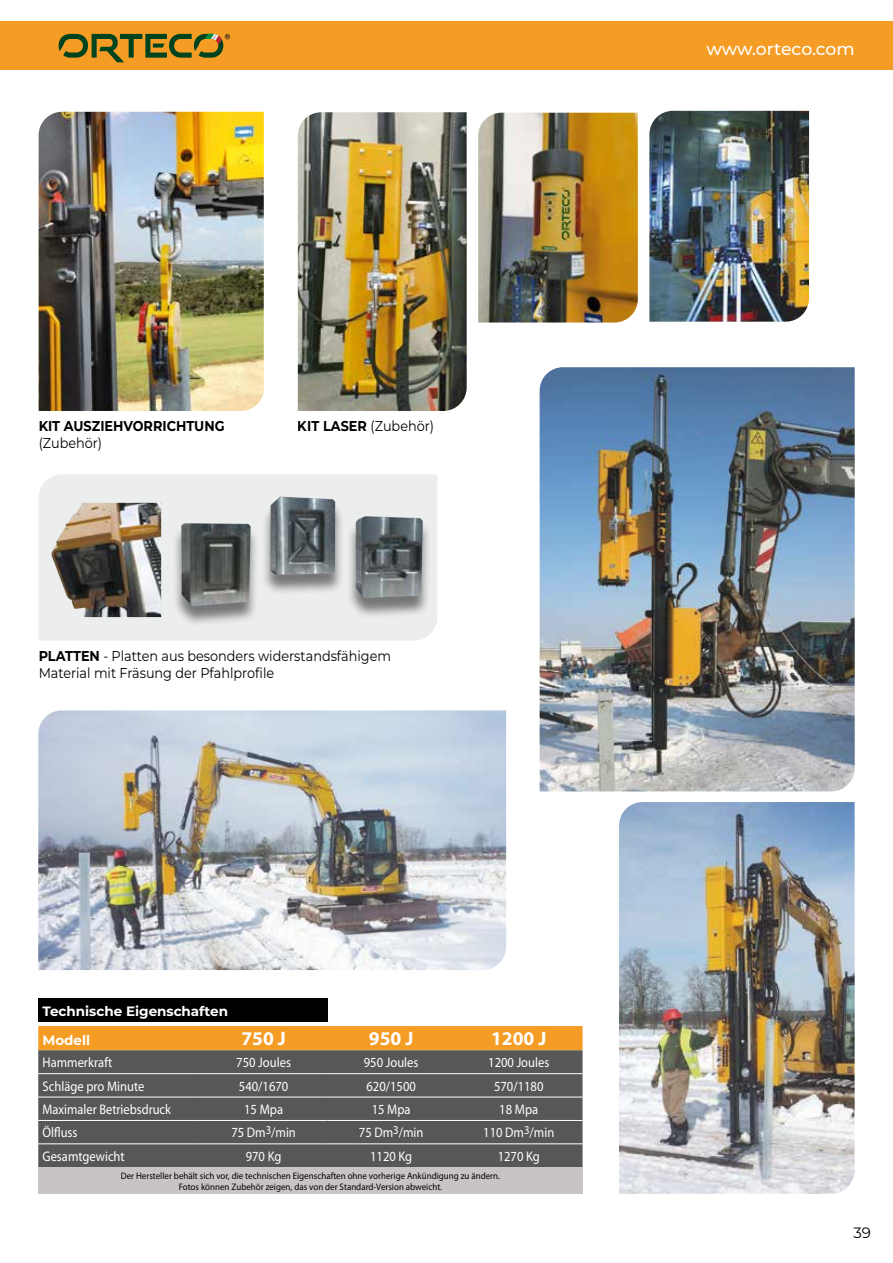
<style>
.page{position:relative;width:893px;height:1263px;background:#fff}
.page>*{position:absolute;margin:0;border:0;box-sizing:border-box;transform-origin:0 0}
.t1{font:700 19.5px "Myriad Pro";color:#fff}
.t2{font:500 17.25px "Montserrat";letter-spacing:-.01em;color:#fff}
.t3{font:15px "Montserrat";color:#000}
.t4{font:14.25px/16.5px "Montserrat";color:#000;scale:.9 1}
.t5{font:700 14.25px "Montserrat";color:#000;scale:.9 1}
.t6{font:13.95px "Myriad Pro";color:#fff;scale:.9 1}
.t7{font:13.95px "Myriad Pro";color:#fff;scale:.89 1}
.t8{font:700 13.5px/28.2px "Montserrat";color:#fff}
.t9{font:9.45px/11.2px "Myriad Pro";color:#000;text-align:center;scale:.95 1}
.s1{font-weight:700}
</style>
<div class="page">
<div style="left:39px;top:474px;width:398px;height:167px;background:#eceded"></div>
<img style="left:51px;top:503px;width:110px;height:114px">
<div style="left:172px;top:526px;width:87px;height:101px;background:#000;opacity:.5"></div>
<img style="left:181px;top:523px;width:70px;height:83px">
<div style="left:347px;top:519px;width:84px;height:100px;background:#000;opacity:.5"></div>
<img style="left:356px;top:516px;width:67px;height:82px">
<div style="left:261px;top:500px;width:83px;height:96px;background:#000;opacity:.5"></div>
<img style="left:270px;top:496px;width:65px;height:79px">
<img style="left:39px;top:112px;width:225px;height:299px">
<div style="left:38px;top:998px;width:289px;height:23px;background:#000"></div>
<div style="left:38px;top:1026px;width:545px;height:24px;background:#f49c23"></div>
<div style="left:38px;top:1050px;width:545px;height:117px;background:#575757"></div>
<div style="left:38px;top:1167px;width:545px;height:27px;background:#c8c4c3"></div>
<hr style="left:38px;top:1097px;width:162px;height:1px;background:#fff">
<hr style="left:200px;top:1097px;width:127px;height:1px;background:#fff">
<hr style="left:327px;top:1097px;width:128px;height:1px;background:#fff">
<hr style="left:455px;top:1097px;width:128px;height:1px;background:#fff">
<hr style="left:38px;top:1120px;width:162px;height:1px;background:#fff">
<hr style="left:200px;top:1120px;width:127px;height:1px;background:#fff">
<hr style="left:327px;top:1120px;width:128px;height:1px;background:#fff">
<hr style="left:455px;top:1120px;width:128px;height:1px;background:#fff">
<hr style="left:38px;top:1143px;width:162px;height:1px;background:#fff">
<hr style="left:200px;top:1143px;width:127px;height:1px;background:#fff">
<hr style="left:327px;top:1143px;width:128px;height:1px;background:#fff">
<hr style="left:455px;top:1143px;width:128px;height:1px;background:#fff">
<hr style="left:38px;top:1073px;width:162px;height:1px;background:#fff">
<hr style="left:200px;top:1073px;width:127px;height:1px;background:#fff">
<hr style="left:327px;top:1073px;width:128px;height:1px;background:#fff">
<hr style="left:455px;top:1073px;width:128px;height:1px;background:#fff">
<img style="left:540px;top:367px;width:315px;height:424px">
<img style="left:619px;top:802px;width:236px;height:392px">
<img style="left:38px;top:710px;width:468px;height:260px">
<img style="left:298px;top:112px;width:169px;height:299px">
<img style="left:478px;top:113px;width:160px;height:209px">
<img style="left:649px;top:111px;width:160px;height:211px">
<div style="left:0;top:21px;width:893px;height:49px;background:#f49c23"></div>
<svg style="left:59px;top:34px;width:171px;height:28px"></svg>
<p class="t5" style="left:39px;top:416px;width:208px">KIT AUSZIEHVORRICHTUNG</p>
<p class="t4" style="left:39px;top:434px;width:72px">(Zubehör)</p>
<p class="t4" style="left:298px;top:417px;width:153px"><span class="s1">KIT LASER</span> (Zubehör)</p>
<p class="t4" style="left:39px;top:647px;width:393px"><span class="s1">PLATTEN</span> - Platten aus besonders widerstandsfähigem<br>Material mit Fräsung der Pfahlprofile</p>
<p class="t8" style="left:43px;top:997px;width:187px">Technische Eigenschaften<br>Modell</p>
<h1 class="t1" style="left:241px;top:1026px;width:46px">750 J</h1>
<h1 class="t1" style="left:369px;top:1026px;width:46px">950 J</h1>
<h1 class="t1" style="left:491px;top:1026px;width:57px">1200 J</h1>
<p class="t6" style="left:43px;top:1054px;width:79px">Hammerkraft</p>
<p class="t6" style="left:236px;top:1054px;width:62px">750 Joules</p>
<p class="t6" style="left:364px;top:1054px;width:62px">950 Joules</p>
<p class="t6" style="left:488px;top:1054px;width:69px">1200 Joules</p>
<p class="t6" style="left:43px;top:1077px;width:115px">Schläge pro Minute</p>
<p class="t6" style="left:239px;top:1077px;width:56px">540/1670</p>
<p class="t6" style="left:367px;top:1077px;width:56px">620/1500</p>
<p class="t6" style="left:494px;top:1077px;width:56px">570/1180</p>
<p class="t7" style="left:43px;top:1101px;width:146px">Maximaler Betriebsdruck</p>
<p class="t6" style="left:244px;top:1101px;width:45px">15 Mpa</p>
<p class="t6" style="left:372px;top:1101px;width:45px">15 Mpa</p>
<p class="t6" style="left:499px;top:1101px;width:45px">18 Mpa</p>
<p class="t6" style="left:43px;top:1124px;width:40px">Ölfluss</p>
<p class="t6" style="left:231px;top:1124px;width:73px">75 Dm<sup>3</sup>/min</p>
<p class="t6" style="left:359px;top:1124px;width:73px">75 Dm<sup>3</sup>/min</p>
<p class="t6" style="left:483px;top:1124px;width:80px">110 Dm<sup>3</sup>/min</p>
<p class="t6" style="left:43px;top:1147px;width:93px">Gesamtgewicht</p>
<p class="t6" style="left:246px;top:1147px;width:41px">970 Kg</p>
<p class="t6" style="left:370px;top:1147px;width:48px">1120 Kg</p>
<p class="t6" style="left:498px;top:1147px;width:48px">1270 Kg</p>
<p class="t9" style="left:121px;top:1169px;width:401px">Der Hersteller behält sich vor, die technischen Eigenschaften ohne vorherige Ankündigung zu ändern.<br>Fotos können Zubehör zeigen, das von der Standard-Version abweicht.</p>
<p class="t2" style="left:707px;top:37px;width:150px">www.orteco.com</p>
<p class="t3" style="left:853px;top:1222px;width:19px">39</p>
</div>
